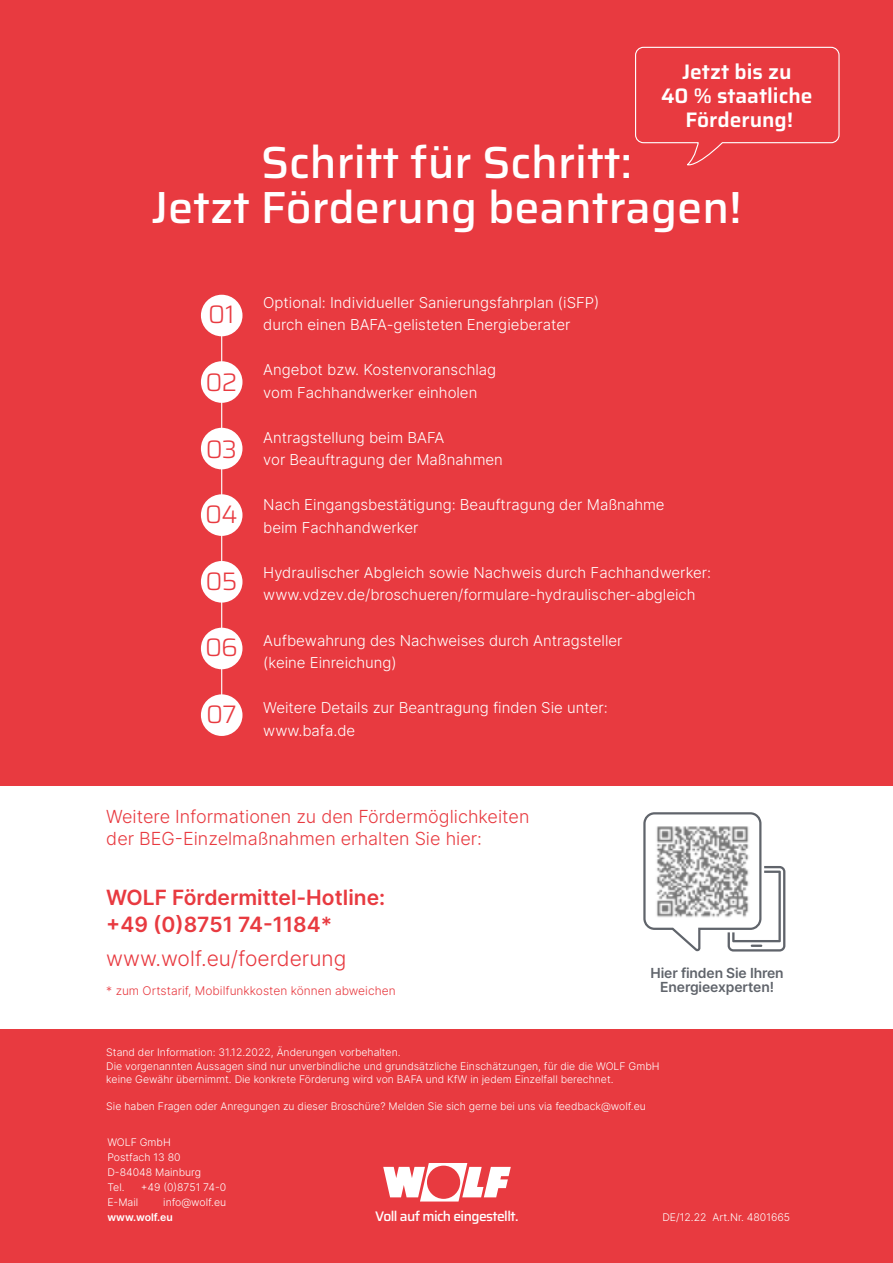
<style>
.page{position:relative;width:893px;height:1263px;background:#e83a40}
.page>*{position:absolute;margin:0;border:0;box-sizing:border-box;transform-origin:0 0}
.t1{font:500 45px/45px "Saira";color:#fff;text-align:center}
.t2{font:300 25.35px "Saira";letter-spacing:-.03em;color:#e83a40}
.t3{font:600 21px/27px "Inter";color:#e83a40}
.t4{font:600 21px/24px "Saira";color:#fff;text-align:center}
.t5{font:300 21px "Inter";color:#e83a40}
.t6{font:300 18px/21.6px "Inter";color:#e83a40}
.t7{font:300 15px/22.5px "Inter";color:#fff}
.t8{font:600 13.95px/14.2px "Inter";letter-spacing:-.01em;color:#60646b;text-align:center}
.t9{font:500 13.8px "Saira";letter-spacing:-.04em;color:#fff}
.t10{font:300 12px "Inter";color:#e83a40}
.t11{font:300 10.5px/15px "Inter";color:#fff}
.t12{font:600 10.5px "Inter";color:#fff}
</style>
<div class="page">
<div style="left:0;top:787px;width:893px;height:242px;background:#fff"></div>
<hr style="left:221px;top:330px;width:1px;height:370px;background:#fff">
<div style="left:201px;top:295px;width:41px;height:41px;background:#fff;border-radius:50%"></div>
<div style="left:201px;top:361px;width:41px;height:42px;background:#fff;border-radius:50%"></div>
<div style="left:201px;top:428px;width:41px;height:41px;background:#fff;border-radius:50%"></div>
<div style="left:201px;top:494px;width:41px;height:42px;background:#fff;border-radius:50%"></div>
<div style="left:201px;top:561px;width:41px;height:42px;background:#fff;border-radius:50%"></div>
<div style="left:201px;top:628px;width:41px;height:41px;background:#fff;border-radius:50%"></div>
<div style="left:201px;top:694px;width:41px;height:42px;background:#fff;border-radius:50%"></div>
<svg style="left:383px;top:1163px;width:128px;height:38px"></svg>
<div style="left:427px;top:1165px;width:33px;height:34px;background:#e83a40;border-radius:50%"></div>
<svg style="left:643px;top:812px;width:142px;height:140px"></svg>
<img style="left:653px;top:822px;width:98px;height:98px">
<svg style="left:635px;top:46px;width:205px;height:120px"></svg>
<h3 class="t4" style="left:661px;top:59px;width:153px">Jetzt bis zu<br>40 % staatliche<br>Förderung!</h3>
<h1 class="t1" style="left:151px;top:138px;width:592px">Schritt für Schritt:<br>Jetzt Förderung beantragen!</h1>
<h2 class="t2" style="left:208px;top:294px;width:28px">01</h2>
<h2 class="t2" style="left:206px;top:362px;width:33px">02</h2>
<h2 class="t2" style="left:206px;top:428px;width:33px">03</h2>
<h2 class="t2" style="left:205px;top:494px;width:34px">04</h2>
<h2 class="t2" style="left:205px;top:560px;width:33px">05</h2>
<h2 class="t2" style="left:205px;top:627px;width:34px">06</h2>
<h2 class="t2" style="left:206px;top:693px;width:32px">07</h2>
<p class="t7" style="left:263px;top:291px;width:338px">Optional: Individueller Sanierungsfahrplan (iSFP) durch einen BAFA-gelisteten Energieberater</p>
<p class="t7" style="left:263px;top:358px;width:234px">Angebot bzw. Kostenvoranschlag vom Fachhandwerker einholen</p>
<p class="t7" style="left:263px;top:426px;width:241px">Antragstellung beim BAFA<br>vor Beauftragung der Maßnahmen</p>
<p class="t7" style="left:263px;top:493px;width:403px">Nach Eingangsbestätigung: Beauftragung der Maßnahme beim Fachhandwerker</p>
<p class="t7" style="left:263px;top:561px;width:449px">Hydraulischer Abgleich sowie Nachweis durch Fachhandwerker: www.vdzev.de/broschueren/formulare-hydraulischer-abgleich</p>
<p class="t7" style="left:263px;top:628px;width:361px">Aufbewahrung des Nachweises durch Antragsteller (keine Einreichung)</p>
<p class="t7" style="left:263px;top:696px;width:346px">Weitere Details zur Beantragung finden Sie unter: www.bafa.de</p>
<p class="t6" style="left:106px;top:805px;width:425px">Weitere Informationen zu den Fördermöglichkeiten der BEG-Einzelmaßnahmen erhalten Sie hier:</p>
<h3 class="t3" style="left:106px;top:883px;width:280px">WOLF Fördermittel-Hotline: +49 (0)8751 74-1184*</h3>
<h3 class="t5" style="left:106px;top:943px;width:242px">www.wolf.eu/foerderung</h3>
<p class="t10" style="left:106px;top:982px;width:291px">* zum Ortstarif, Mobilfunkkosten können abweichen</p>
<p class="t8" style="left:651px;top:965px;width:135px">Hier finden Sie Ihren<br>Energieexperten!</p>
<p class="t11" style="left:106px;top:1045px;width:555px;line-height:13.5px">Stand der Information: 31.12.2022, Änderungen vorbehalten.<br>Die vorgenannten Aussagen sind nur unverbindliche und grundsätzliche Einschätzungen, für die die WOLF GmbH keine Gewähr übernimmt. Die konkrete Förderung wird von BAFA und KfW in jedem Einzelfall berechnet.</p>
<p class="t11" style="left:106px;top:1099px;width:541px">Sie haben Fragen oder Anregungen zu dieser Broschüre? Melden Sie sich gerne bei uns via feedback@wolf.eu</p>
<p class="t11" style="left:107px;top:1134px;width:95px">WOLF GmbH<br>Postfach 13 80<br>D-84048 Mainburg<br>Tel.</p>
<p class="t11" style="left:141px;top:1179px;width:87px">+49 (0)8751 74-0</p>
<p class="t11" style="left:107px;top:1194px;width:32px">E-Mail</p>
<p class="t11" style="left:163px;top:1194px;width:64px">info@wolf.eu</p>
<p class="t12" style="left:107px;top:1210px;width:67px">www.wolf.eu</p>
<p class="t9" style="left:375px;top:1205px;width:145px">Voll auf mich eingestellt.</p>
<p class="t11" style="left:662px;top:1209px;width:129px">DE/12.22 Art.Nr. 4801665</p>
</div>
